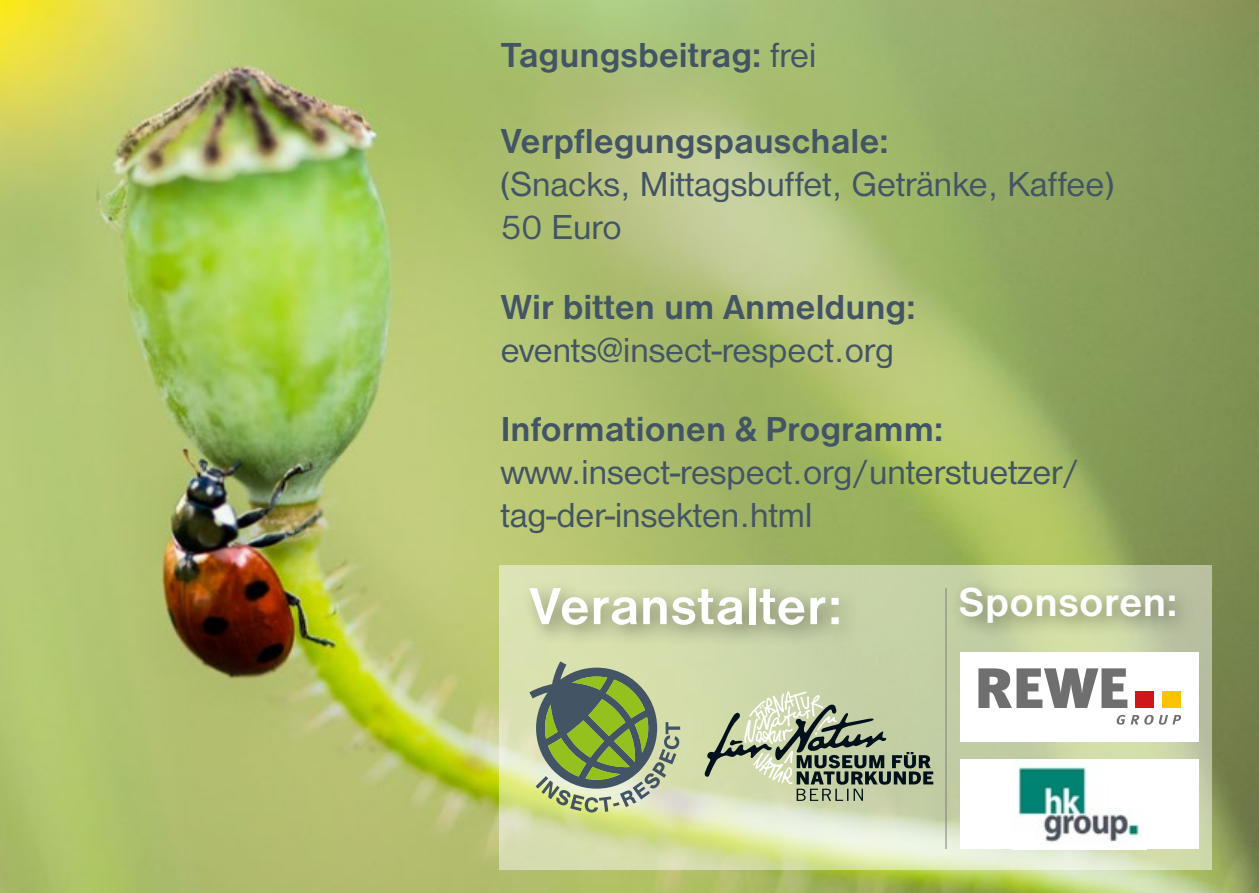
<style>
.page{position:relative;width:1259px;height:893px;background:#fff}
.page>*{position:absolute;margin:0;border:0;box-sizing:border-box;transform-origin:0 0}
.t1{font:700 54px "Nimbus Sans DOT";letter-spacing:.01em;color:#fff}
.t2{font:700 42px "Nimbus Sans DOT";letter-spacing:.01em;color:#fff}
.t3{font:36px/43.2px "Nimbus Sans DOT";color:#435464}
.t4{font:700 36px "Nimbus Sans DOT";color:#435464}
.s1{font-weight:400}
</style>
<div class="page">
<img style="left:0;top:0;width:1259px;height:893px">
<svg style="left:500px;top:565px;width:712px;height:305px;background:#d2dbae"></svg>
<svg style="left:529px;top:662px;width:151px;height:150px;background:#94a678"></svg>
<div style="left:521px;top:578px;width:340px;height:69px;background:#000;opacity:.4"></div>
<svg style="left:704px;top:690px;width:229px;height:111px;background:#a9b494"></svg>
<div style="left:950px;top:577px;width:247px;height:67px;background:#000;opacity:.4"></div>
<div style="left:960px;top:652px;width:239px;height:89px;background:#fff"></div>
<svg style="left:978px;top:668px;width:149px;height:40px"></svg>
<svg style="left:1116px;top:715px;width:37px;height:10px"></svg>
<svg style="left:1159px;top:715px;width:22px;height:10px"></svg>
<div style="left:1136px;top:691px;width:18px;height:17px;background:#cd171a"></div>
<div style="left:1163px;top:691px;width:18px;height:17px;background:#fdc300"></div>
<hr style="left:945px;top:588px;width:1px;height:261px;background:#808080">
<div style="left:960px;top:760px;width:239px;height:89px;background:#fff"></div>
<img style="left:1017px;top:766px;width:123px;height:77px">
<p class="t4" style="left:501px;top:34px;width:317px">Tagungsbeitrag: <span class="s1">frei</span></p>
<p class="t4" style="left:501px;top:121px;width:389px">Verpflegungspauschale:</p>
<p class="t3" style="left:501px;top:163px;width:614px">(Snacks, Mittagsbuffet, Getränke, Kaffee)<br>50 Euro</p>
<p class="t4" style="left:501px;top:286px;width:416px">Wir bitten um Anmeldung:</p>
<p class="t3" style="left:501px;top:329px;width:395px">events@insect-respect.org</p>
<p class="t4" style="left:501px;top:409px;width:444px">Informationen &amp; Programm:</p>
<p class="t3" style="left:501px;top:451px;width:580px">www.insect-respect.org/unterstuetzer/ tag-der-insekten.html</p>
<h1 class="t1" style="left:529px;top:576px;width:314px">Veranstalter:</h1>
<p class="t2" style="left:958px;top:579px;width:220px">Sponsoren:</p>
</div>
